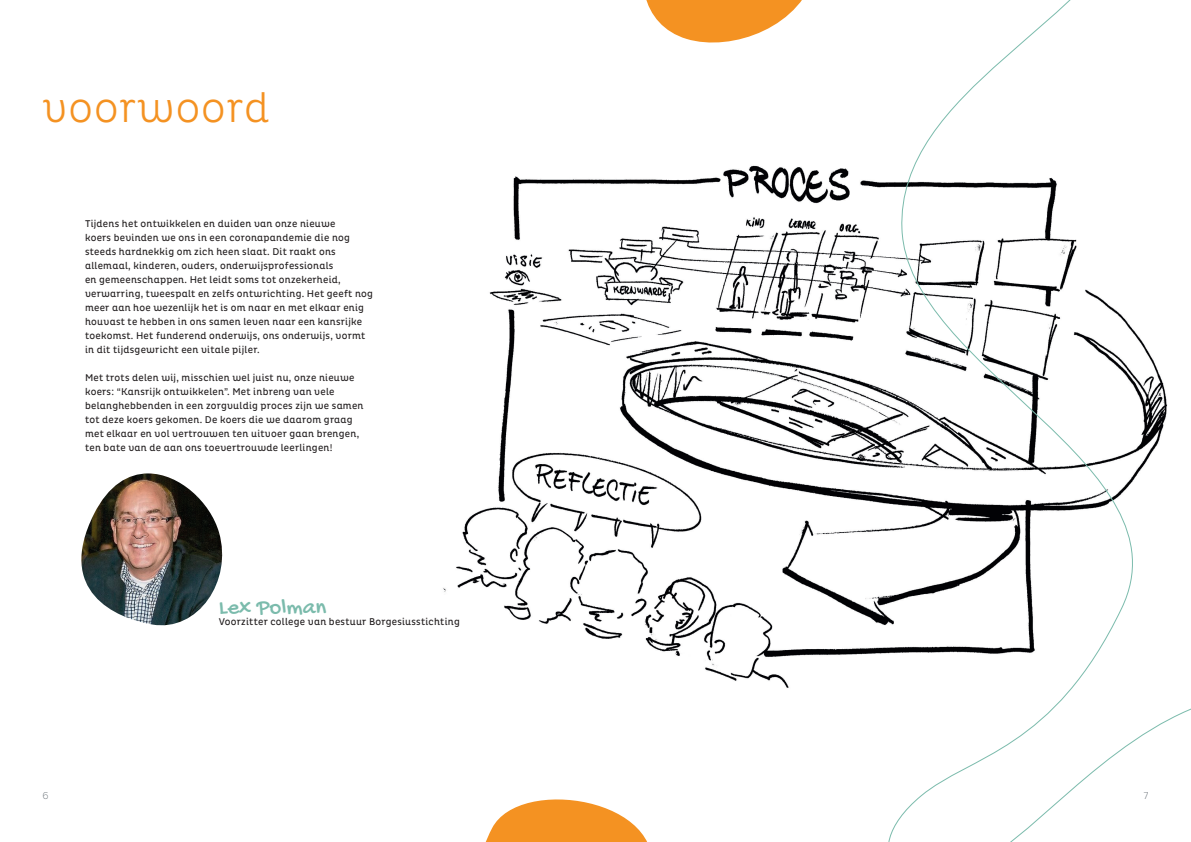
<style>
.page{position:relative;width:1191px;height:842px;background:#fff}
.page>*{position:absolute;margin:0;border:0;box-sizing:border-box;transform-origin:0 0}
.t1{font:300 42px "Pluto Cond";letter-spacing:.025em;color:#f49222}
.t2{font:23px "Gochi Hand";color:#7bbbac}
.t3{font:10px/14px "Pluto Cond";letter-spacing:.025em;color:#231f20}
.t4{font:200 10px "Pluto Cond";color:#5f676e}
</style>
<div class="page">
<img style="left:443px;top:176px;width:247px;height:480px">
<svg style="left:485px;top:799px;width:162px;height:43px"></svg>
<img style="left:81px;top:473px;width:142px;height:153px">
<svg style="left:646px;top:0;width:44px;height:40px"></svg>
<svg style="left:690px;top:0;width:501px;height:842px"></svg>
<h1 class="t1" style="left:43px;top:84px;width:228px">voorwoord</h1>
<p class="t3" style="left:85px;top:217px;width:289px">Tijdens het ontwikkelen en duiden van onze nieuwe<br>koers bevinden we ons in een coronapandemie die nog steeds hardnekkig om zich heen slaat. Dit raakt ons allemaal, kinderen, ouders, onderwijsprofessionals<br>en gemeenschappen. Het leidt soms tot onzekerheid, verwarring, tweespalt en zelfs ontwrichting. Het geeft nog meer aan hoe wezenlijk het is om naar en met elkaar enig houvast te hebben in ons samen leven naar een kansrijke toekomst. Het funderend onderwijs, ons onderwijs, vormt in dit tijdsgewricht een vitale pijler.</p>
<p class="t3" style="left:85px;top:371px;width:280px">Met trots delen wij, misschien wel juist nu, onze nieuwe koers: “Kansrijk ontwikkelen”. Met inbreng van vele belanghebbenden in een zorgvuldig proces zijn we samen tot deze koers gekomen. De koers die we daarom graag met elkaar en vol vertrouwen ten uitvoer gaan brengen, ten bate van de aan ons toevertrouwde leerlingen!</p>
<h2 class="t2" style="left:219px;top:595px;width:109px">Lex Polman</h2>
<p class="t3" style="left:219px;top:615px;width:242px">Voorzitter college van bestuur Borgesiusstichting</p>
<p class="t4" style="left:43px;top:790px;width:8px">6</p>
<p class="t4" style="left:1143px;top:790px;width:6px">7</p>
</div>
